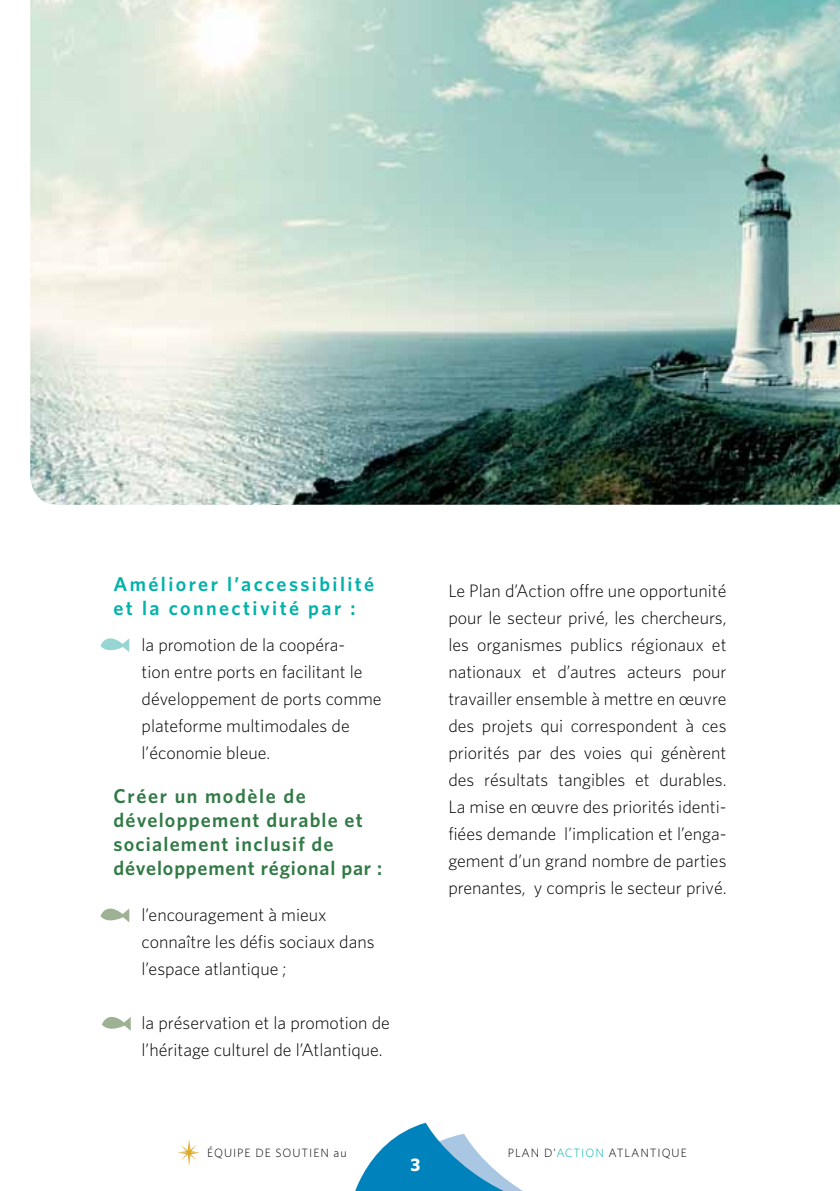
<style>
.page{position:relative;width:840px;height:1191px;background:#fff}
.page>*{position:absolute;margin:0;border:0;box-sizing:border-box;transform-origin:0 0}
.t1{font:600 20px/24px "Whitney HTF";letter-spacing:.06em;color:#317a45}
.t2{font:600 20px/24px "Whitney HTF";letter-spacing:.12em;color:#00b2aa}
.t3{font:700 18.2px "Whitney HTF";color:#fff}
.t4{font:300 18px/27px "Whitney HTF";color:#000}
.t5{font:300 12px "Whitney HTF";letter-spacing:.08em;color:#000}
.s1{color:#00b2aa}
</style>
<div class="page">
<img style="left:30px;top:0;width:809px;height:505px">
<svg style="left:355px;top:1122px;width:168px;height:69px"></svg>
<svg style="left:100px;top:638px;width:29px;height:14px"></svg>
<svg style="left:100px;top:908px;width:29px;height:14px"></svg>
<svg style="left:102px;top:1017px;width:29px;height:14px"></svg>
<svg style="left:178px;top:1139px;width:21px;height:27px"></svg>
<p class="t2" style="left:113px;top:571px;width:262px">Améliorer l’accessibilité et la connectivité par :</p>
<p class="t4" style="left:141px;top:630px;width:241px">la promotion de la coopéra-<br>tion entre ports en facilitant le développement de ports comme plateforme multimodales de l’économie bleue.</p>
<p class="t1" style="left:113px;top:783px;width:270px">Créer un modèle de développement durable et socialement inclusif de développement régional par :</p>
<p class="t4" style="left:141px;top:900px;width:234px">l’encouragement à mieux connaître les défis sociaux dans l’espace atlantique ;</p>
<p class="t4" style="left:141px;top:1008px;width:250px">la préservation et la promotion de l’héritage culturel de l’Atlantique.</p>
<p class="t4" style="left:448px;top:576px;width:279px;text-align:justify">Le Plan d’Action offre une opportunité pour le secteur privé, les chercheurs, les organismes publics régionaux et nationaux et d’autres acteurs pour travailler ensemble à mettre en œuvre des projets qui correspondent à ces priorités par des voies qui génèrent des résultats tangibles et durables.<br>La mise en œuvre des priorités identi&shy;fiées demande l’implication et l’enga&shy;gement d’un grand nombre de parties prenantes, y compris le secteur privé.</p>
<p class="t5" style="left:207px;top:1145px;width:141px">équipe de soutien au</p>
<p class="t5" style="left:507px;top:1145px;width:180px">Plan d’<span class="s1">Action</span> Atlantique</p>
<p class="t3" style="left:410px;top:1153px;width:11px">3</p>
</div>
